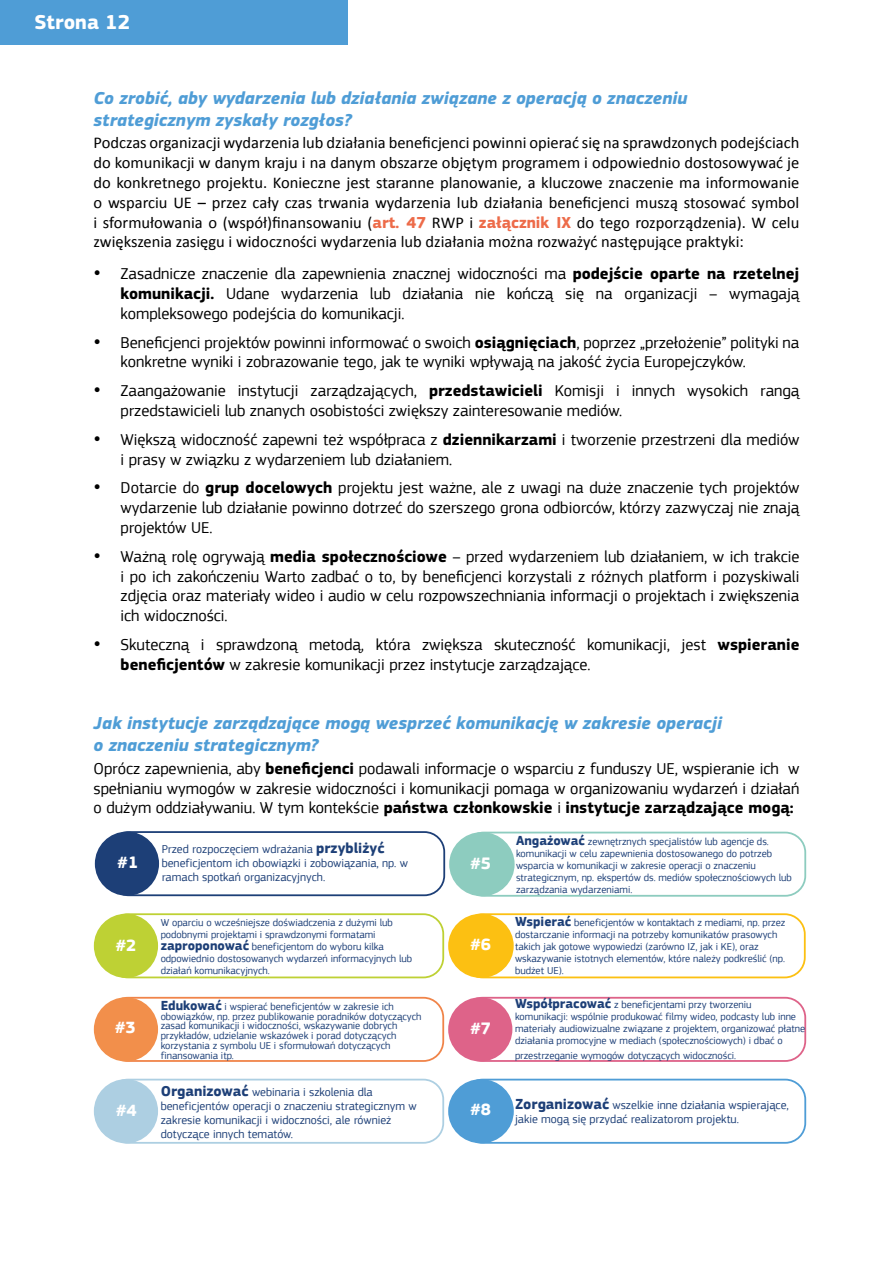
<style>
.page{position:relative;width:893px;height:1263px;background:#fff}
.page>*{position:absolute;margin:0;border:0;box-sizing:border-box;transform-origin:0 0}
.t1{font:700 21px "EC Square Sans Pro";color:#fff}
.t2{font:italic 700 18px/21.6px "EC Square Sans Pro";color:#4f9dd6}
.t3{font:700 17.1px "EC Square Sans Pro";color:#fff}
.t4{font:16.5px/19.8px "EC Square Sans Pro";color:#000;text-align:justify}
.t5{font:16.5px/19.8px "Calibri";color:#000;text-align:justify}
.t6{font:12px/14.2px "EC Square Sans Pro";color:#1d3f77}
.t7{font:10.5px/12px "EC Square Sans Pro";color:#1d3f77}
.s1{font-family:"EC Square Sans Pro";font-weight:700;color:#ed6b49}
.s2{font-weight:700}
.s3{font-weight:700;font-size:13.5px}
.s4{font-weight:700;font-size:15px}
</style>
<div class="page">
<div style="left:0;top:0;width:347px;height:45px;background:#4f9dd6"></div>
<div style="left:108px;top:831px;width:337px;height:65px;border:2px solid #1d3f77;border-radius:20px"></div>
<div style="left:95px;top:831px;width:64px;height:65px;background:#1d3f77;border-radius:50%"></div>
<div style="left:107px;top:913px;width:337px;height:65px;border:2px solid #bed134;border-radius:20px"></div>
<div style="left:94px;top:914px;width:64px;height:64px;background:#bed134;border-radius:50%"></div>
<div style="left:107px;top:997px;width:337px;height:65px;border:2px solid #f08449;border-radius:20px"></div>
<div style="left:94px;top:997px;width:64px;height:64px;background:#f28f4b;border-radius:50%"></div>
<div style="left:107px;top:1079px;width:337px;height:65px;border:2px solid #adcfe2;border-radius:20px"></div>
<div style="left:94px;top:1079px;width:64px;height:64px;background:#adcfe2;border-radius:50%"></div>
<div style="left:463px;top:832px;width:343px;height:65px;border:2px solid #8dccbf;border-radius:20px"></div>
<div style="left:449px;top:832px;width:66px;height:64px;background:#8dccbf;border-radius:50%"></div>
<div style="left:462px;top:913px;width:344px;height:65px;border:2px solid #fcc012;border-radius:20px"></div>
<div style="left:448px;top:914px;width:66px;height:64px;background:#fcc012;border-radius:50%"></div>
<div style="left:462px;top:997px;width:344px;height:65px;border:2px solid #de6389;border-radius:20px"></div>
<div style="left:448px;top:997px;width:64px;height:64px;background:#de6389;border-radius:50%"></div>
<div style="left:462px;top:1079px;width:344px;height:65px;border:2px solid #4f9dd6;border-radius:20px"></div>
<div style="left:448px;top:1079px;width:66px;height:64px;background:#4f9dd6;border-radius:50%"></div>
<p class="t1" style="left:34px;top:9px;width:97px">Strona 12</p>
<p class="t2" style="left:94px;top:88px;width:595px">Co zrobić, aby wydarzenia lub działania związane z operacją o znaczeniu strategicznym zyskały rozgłos?</p>
<p class="t5" style="left:94px;top:133px;width:707px">Podczas organizacji wydarzenia lub działania beneficjenci powinni opierać się na sprawdzonych podejściach do komunikacji w danym kraju i na danym obszarze objętym programem i odpowiednio dostosowywać je do konkretnego projektu. Konieczne jest staranne planowanie, a kluczowe znaczenie ma informowanie o wsparciu UE – przez cały czas trwania wydarzenia lub działania beneficjenci muszą stosować symbol i sformułowania o (współ)finansowaniu (<span class="s1">art. 47</span> RWP i <span class="s1">załącznik IX</span> do tego rozporządzenia). W celu zwiększenia zasięgu i widoczności wydarzenia lub działania można rozważyć następujące praktyki:</p>
<p class="t4" style="left:121px;top:264px;width:680px;text-indent:-27px">• Zasadnicze znaczenie dla zapewnienia znacznej widoczności ma <span class="s2">podejście oparte na rzetelnej komunikacji.</span> Udane wydarzenia lub działania nie kończą się na organizacji – wymagają kompleksowego podejścia do komunikacji.</p>
<p class="t4" style="left:121px;top:332px;width:680px;text-indent:-27px">• Beneficjenci projektów powinni informować o swoich <span class="s2">osiągnięciach</span>, poprzez „przełożenie” polityki na konkretne wyniki i zobrazowanie tego, jak te wyniki wpływają na jakość życia Europejczyków.</p>
<p class="t4" style="left:121px;top:381px;width:680px;text-indent:-27px">• Zaangażowanie instytucji zarządzających, <span class="s2">przedstawicieli</span> Komisji i innych wysokich rangą przedstawicieli lub znanych osobistości zwiększy zainteresowanie mediów.</p>
<p class="t4" style="left:121px;top:430px;width:680px;text-indent:-27px">• Większą widoczność zapewni też współpraca z <span class="s2">dziennikarzami</span> i tworzenie przestrzeni dla mediów i prasy w związku z wydarzeniem lub działaniem.</p>
<p class="t4" style="left:121px;top:478px;width:680px;text-indent:-27px">• Dotarcie do <span class="s2">grup docelowych</span> projektu jest ważne, ale z uwagi na duże znaczenie tych projektów wydarzenie lub działanie powinno dotrzeć do szerszego grona odbiorców, którzy zazwyczaj nie znają projektów UE.</p>
<p class="t4" style="left:121px;top:547px;width:680px;text-indent:-27px">• Ważną rolę ogrywają <span class="s2">media społecznościowe</span> – przed wydarzeniem lub działaniem, w ich trakcie i po ich zakończeniu Warto zadbać o to, by beneficjenci korzystali z różnych platform i pozyskiwali zdjęcia oraz materiały wideo i audio w celu rozpowszechniania informacji o projektach i zwiększenia ich widoczności.</p>
<p class="t4" style="left:121px;top:635px;width:680px;text-indent:-27px">• Skuteczną i sprawdzoną metodą, która zwiększa skuteczność komunikacji, jest <span class="s2">wspieranie beneficjentów</span> w zakresie komunikacji przez instytucje zarządzające.</p>
<p class="t2" style="left:94px;top:713px;width:630px">Jak instytucje zarządzające mogą wesprzeć komunikację w zakresie operacji o znaczeniu strategicznym?</p>
<p class="t4" style="left:94px;top:758px;width:707px">Oprócz zapewnienia, aby <span class="s2">beneficjenci</span> podawali informacje o wsparciu z funduszy UE, wspieranie ich w spełnianiu wymogów w zakresie widoczności i komunikacji pomaga w organizowaniu wydarzeń i działań o dużym oddziaływaniu. W tym kontekście <span class="s2">państwa członkowskie</span> i <span class="s2">instytucje zarządzające mogą:</span></p>
<p class="t3" style="left:117px;top:852px;width:23px">#1</p>
<p class="t7" style="left:516px;top:835px;width:277px"><span class="s3">Angażować</span> zewnętrznych specjalistów lub agencje ds. komunikacji w celu zapewnienia dostosowanego do potrzeb wsparcia w komunikacji w zakresie operacji o znaczeniu strategicznym, np. ekspertów ds. mediów społecznościowych lub zarządzania wydarzeniami.</p>
<p class="t6" style="left:162px;top:841px;width:248px">Przed rozpoczęciem wdrażania <span class="s4">przybliżyć </span>beneficjentom ich obowiązki i zobowiązania, np. w ramach spotkań organizacyjnych.</p>
<p class="t3" style="left:470px;top:853px;width:23px">#5</p>
<p class="t3" style="left:115px;top:935px;width:23px">#2</p>
<p class="t3" style="left:115px;top:1017px;width:23px">#3</p>
<p class="t3" style="left:116px;top:1100px;width:23px">#4</p>
<p class="t7" style="left:161px;top:916px;width:253px">W oparciu o wcześniejsze doświadczenia z dużymi lub podobnymi projektami i sprawdzonymi formatami <span class="s3">zaproponować</span> beneficjentom do wyboru kilka odpowiednio dostosowanych wydarzeń informacyjnych lub działań komunikacyjnych.</p>
<p class="t7" style="left:161px;top:1001px;width:262px;line-height:9.8px"><span class="s3">Edukować</span> i wspierać beneficjentów w zakresie ich obowiązków, np. przez publikowanie poradników dotyczących zasad komunikacji i widoczności, wskazywanie dobrych przykładów, udzielanie wskazówek i porad dotyczących korzystania z symbolu UE i sformułowań dotyczących finansowania itp.</p>
<p class="t6" style="left:161px;top:1085px;width:257px"><span class="s4">Organizować</span> webinaria i szkolenia dla beneficjentów operacji o znaczeniu strategicznym w zakresie komunikacji i widoczności, ale również dotyczące innych tematów.</p>
<p class="t3" style="left:470px;top:934px;width:23px">#6</p>
<p class="t3" style="left:470px;top:1018px;width:23px">#7</p>
<p class="t7" style="left:515px;top:917px;width:272px"><span class="s3">Wspierać</span> beneficjentów w kontaktach z mediami, np. przez dostarczanie informacji na potrzeby komunikatów prasowych takich jak gotowe wypowiedzi (zarówno IZ, jak i KE), oraz wskazywanie istotnych elementów, które należy podkreślić (np. budżet UE).</p>
<p class="t7" style="left:515px;top:999px;width:292px"><span class="s3">Współpracować</span> z beneficjentami przy tworzeniu komunikacji: wspólnie produkować filmy wideo, podcasty lub inne materiały audiowizualne związane z projektem, organizować płatne działania promocyjne w mediach (społecznościowych) i dbać o</p>
<p class="t7" style="left:515px;top:1049px;width:223px">przestrzeganie wymogów dotyczących widoczności.</p>
<p class="t3" style="left:470px;top:1099px;width:23px">#8</p>
<p class="t6" style="left:515px;top:1097px;width:275px"><span class="s4">Zorganizować</span> wszelkie inne działania wspierające, jakie mogą się przydać realizatorom projektu.</p>
</div>
